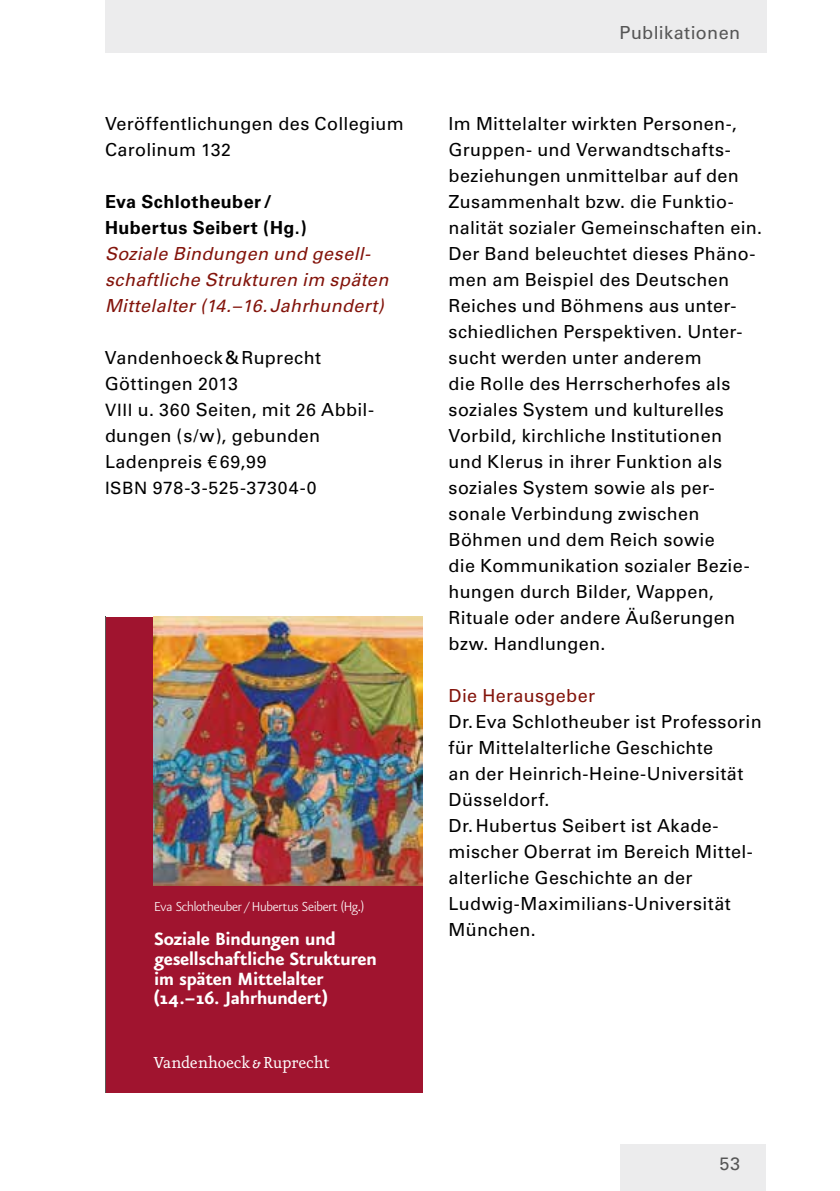
<style>
.page{position:relative;width:840px;height:1191px;background:#fff}
.page>*{position:absolute;margin:0;border:0;box-sizing:border-box;transform-origin:0 0}
.t1{font:21.2px/19.8px "VR Eureka Sans Bold Os F";letter-spacing:-.025em;color:#fff}
.t2{font:19.2px "VR Eureka";letter-spacing:-.015em;color:#fff}
.t3{font:18px/26px "Univers LT Pro 55 Roman";letter-spacing:.02em;color:#000}
.t4{font:italic 18px/26px "Univers LT Pro 55";letter-spacing:.015em;color:#83140b}
.t5{font:700 18px/26px "Univers LT Pro 65";letter-spacing:.025em;color:#000}
.t6{font:18px "Univers LT Pro 55 Roman";letter-spacing:.025em;color:#565656}
.t7{font:18px "Univers LT Pro 55 Roman";letter-spacing:.02em;color:#83140b}
.t8{font:17.6px "Univers LT Pro 55 Roman";letter-spacing:.03em;color:#000}
.t9{font:15.6px "VR Eureka Sans Light Os F";letter-spacing:-.02em;color:#fff}
.s1{font-size:17.6px}
.s2{font-size:17px}
.s3{font-size:18px}
</style>
<div class="page">
<div style="left:620px;top:1144px;width:145px;height:47px;background:#ececed"></div>
<div style="left:105px;top:0;width:660px;height:52px;background:#ececed"></div>
<div style="left:105px;top:617px;width:317px;height:475px;background:#a0142f"></div>
<hr style="left:105px;top:617px;width:1px;height:475px;background:#5c5856">
<img style="left:153px;top:616px;width:269px;height:269px">
<p class="t3" style="left:105px;top:111px;width:300px">Veröffentlichungen des Collegium<br>Carolinum <span class="s1">132</span></p>
<p class="t5" style="left:105px;top:189px;width:203px">Eva Schlotheuber /<br>Hubertus Seibert (Hg.)</p>
<p class="t4" style="left:105px;top:241px;width:285px">Soziale Bindungen und gesell&shy;schaftliche Strukturen im späten<br>Mittelalter (<span class="s1">14</span>.–<span class="s1">16</span>.Jahrhundert)</p>
<p class="t3" style="left:105px;top:345px;width:270px">Vandenhoeck&amp; Ruprecht<br>Göttingen <span class="s1">2013<br></span><span class="s2">VIII</span> u. <span class="s1">360</span> Seiten, mit <span class="s1">26</span> Abbil&shy;dungen (s/w), gebunden<br>Ladenpreis €<span class="s1">69</span>,<span class="s1">99</span></p>
<p class="t8" style="left:105px;top:477px;width:213px"><span class="s2">I SBN</span> 978<span class="s3">-</span>3<span class="s3">-</span>525<span class="s3">-</span>37304<span class="s3">-</span>0</p>
<p class="t9" style="left:154px;top:899px;width:211px">Eva Schlotheuber / Hubertus Seibert (Hg.)</p>
<p class="t1" style="left:153px;top:929px;width:225px">Soziale Bindungen und gesellschaftliche Strukturen im späten Mittelalter (14.–16. Jahrhundert)</p>
<p class="t2" style="left:153px;top:1054px;width:178px">Vandenhoeck &amp; Ruprecht</p>
<p class="t6" style="left:619px;top:22px;width:122px">Publikationen</p>
<p class="t3" style="left:448px;top:111px;width:315px">I m Mittelalter wirkten Personen-,<br>Gruppen- und Verwandtschafts&shy;beziehungen unmittelbar auf den<br>Zusammenhalt bzw. die Funktio&shy;nalität sozialer Gemeinschaften ein.<br>Der Band beleuchtet dieses Phäno&shy;men am Beispiel des Deutschen<br>Reiches und Böhmens aus unter&shy;schiedlichen Perspektiven. Unter&shy;sucht werden unter anderem<br>die Rolle des Herrscherhofes als soziales System und kulturelles<br>Vorbild, kirchliche I nstitutionen<br>und Klerus in ihrer Funktion als soziales System sowie als per&shy;sonale Verbindung zwischen<br>Böhmen und dem Reich sowie<br>die Kommunikation sozialer Bezie&shy;hungen durch Bilder, Wappen,<br>Rituale oder andere Äußerungen bzw. Handlungen.</p>
<p class="t7" style="left:448px;top:685px;width:148px">Die Herausgeber</p>
<p class="t3" style="left:448px;top:708px;width:314px">Dr.Eva Schlotheuber ist Professorin für Mittelalterliche Geschichte<br>an der Heinrich-Heine-Universität<br>Düsseldorf.<br>Dr.Hubertus Seibert ist Akade&shy;mischer Oberrat im Bereich Mittel&shy;alterliche Geschichte an der -Ludwig-Maximilians-Universität<br>München.</p>
<p class="t6" style="left:719px;top:1153px;width:22px">53</p>
</div>
